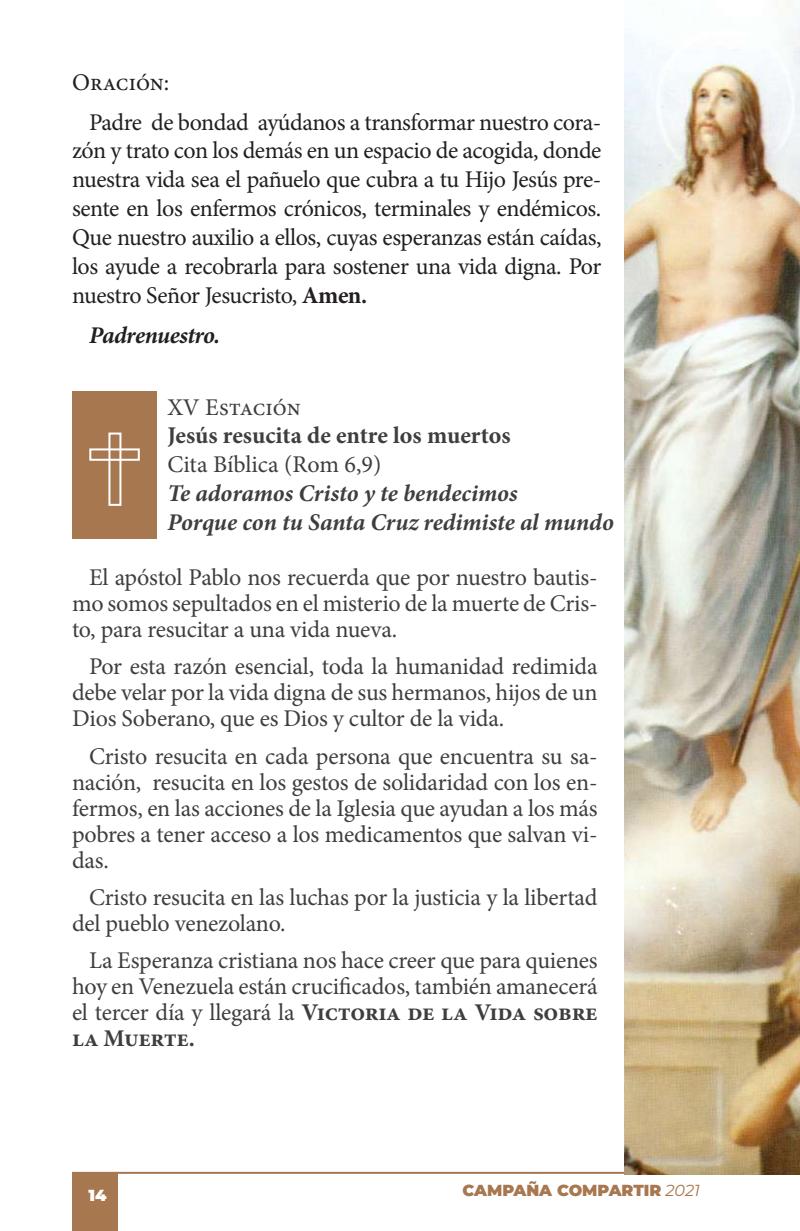
<style>
.page{position:relative;width:800px;height:1231px;background:#fff}
.page>*{position:absolute;margin:0;border:0;box-sizing:border-box;transform-origin:0 0}
.t1{font:24px/26px "Minion Pro";letter-spacing:-.01em;color:#3e3e3f;text-align:justify}
.t2{font:24px/28.8px "Minion Pro";letter-spacing:-.02em;color:#231f20}
.t3{font:italic 700 24px/28.8px "Minion Pro";letter-spacing:-.005em;color:#3e3e3f}
.t4{font:700 24px "Minion Pro";letter-spacing:-.01em;color:#3e3e3f}
.t5{font:italic 700 24px "Minion Pro";letter-spacing:-.025em;color:#231f20}
.t6{font:900 16px "Montserrat";color:#a77750}
.t7{font:900 16px "Montserrat";color:#fff}
.s1{font-weight:700}
.s2{font-weight:400;font-style:italic}
</style>
<div class="page">
<hr style="left:72px;top:1171px;width:642px;height:2px;background:#a77750">
<div style="left:72px;top:1172px;width:46px;height:58px;background:#a77750"></div>
<img style="left:624px;top:0;width:175px;height:1174px">
<div style="left:72px;top:391px;width:85px;height:148px;background:#a77750"></div>
<div style="left:108px;top:432px;width:13px;height:74px;border:2px solid #fff"></div>
<div style="left:89px;top:448px;width:51px;height:12px;border:2px solid #fff"></div>
<p class="t2" style="left:89px;top:62px;width:513px;line-height:40.2px;text-indent:-17px">Oración:<br>Padre de bondad ayúdanos a transformar nuestro cora-</p>
<p class="t2" style="left:72px;top:136px;width:531px;text-align:justify">zón y trato con los demás en un espacio de acogida, donde nuestra vida sea el pañuelo que cubra a tu Hijo Jesús pre&shy;sente en los enfermos crónicos, terminales y endémicos.<br>Que nuestro auxilio a ellos, cuyas esperanzas están caídas, los ayude a recobrarla para sostener una vida digna. Por nuestro Señor Jesucristo, <span class="s1">Amen.</span></p>
<p class="t5" style="left:89px;top:318px;width:133px">Padrenuestro.</p>
<p class="t1" style="left:167px;top:394px;width:135px">XV Estación</p>
<p class="t4" style="left:167px;top:421px;width:344px">Jesús resucita de entre los muertos</p>
<p class="t1" style="left:167px;top:451px;width:215px">Cita Bíblica (Rom 6,9)</p>
<p class="t3" style="left:167px;top:478px;width:448px">Te adoramos Cristo y te bendecimos<br>Porque con tu Santa Cruz redimiste al mundo</p>
<p class="t1" style="left:72px;top:564px;width:527px;text-indent:17px">El apóstol Pablo nos recuerda que por nuestro bautis&shy;mo somos sepultados en el misterio de la muerte de Cris&shy;to, para resucitar a una vida nueva.</p>
<p class="t1" style="left:72px;top:653px;width:527px;text-indent:17px">Por esta razón esencial, toda la humanidad redimida debe velar por la vida digna de sus hermanos, hijos de un Dios Soberano, que es Dios y cultor de la vida.</p>
<p class="t1" style="left:72px;top:743px;width:527px;text-indent:17px">Cristo resucita en cada persona que encuentra su sa&shy;nación, resucita en los gestos de solidaridad con los en&shy;fermos, en las acciones de la Iglesia que ayudan a los más pobres a tener acceso a los medicamentos que salvan vi&shy;das.</p>
<p class="t1" style="left:72px;top:884px;width:527px;text-indent:17px">Cristo resucita en las luchas por la justicia y la libertad del pueblo venezolano.</p>
<p class="t1" style="left:72px;top:947px;width:527px;text-indent:17px">La Esperanza cristiana nos hace creer que para quienes hoy en Venezuela están crucificados, también amanecerá el tercer día y llegará la <span class="s1">Victoria de la Vida sobre la Muerte.</span></p>
<p class="t7" style="left:88px;top:1183px;width:20px">14</p>
<p class="t6" style="left:462px;top:1177px;width:239px">CAMPAÑA COMPARTIR <span class="s2">2021</span></p>
</div>
